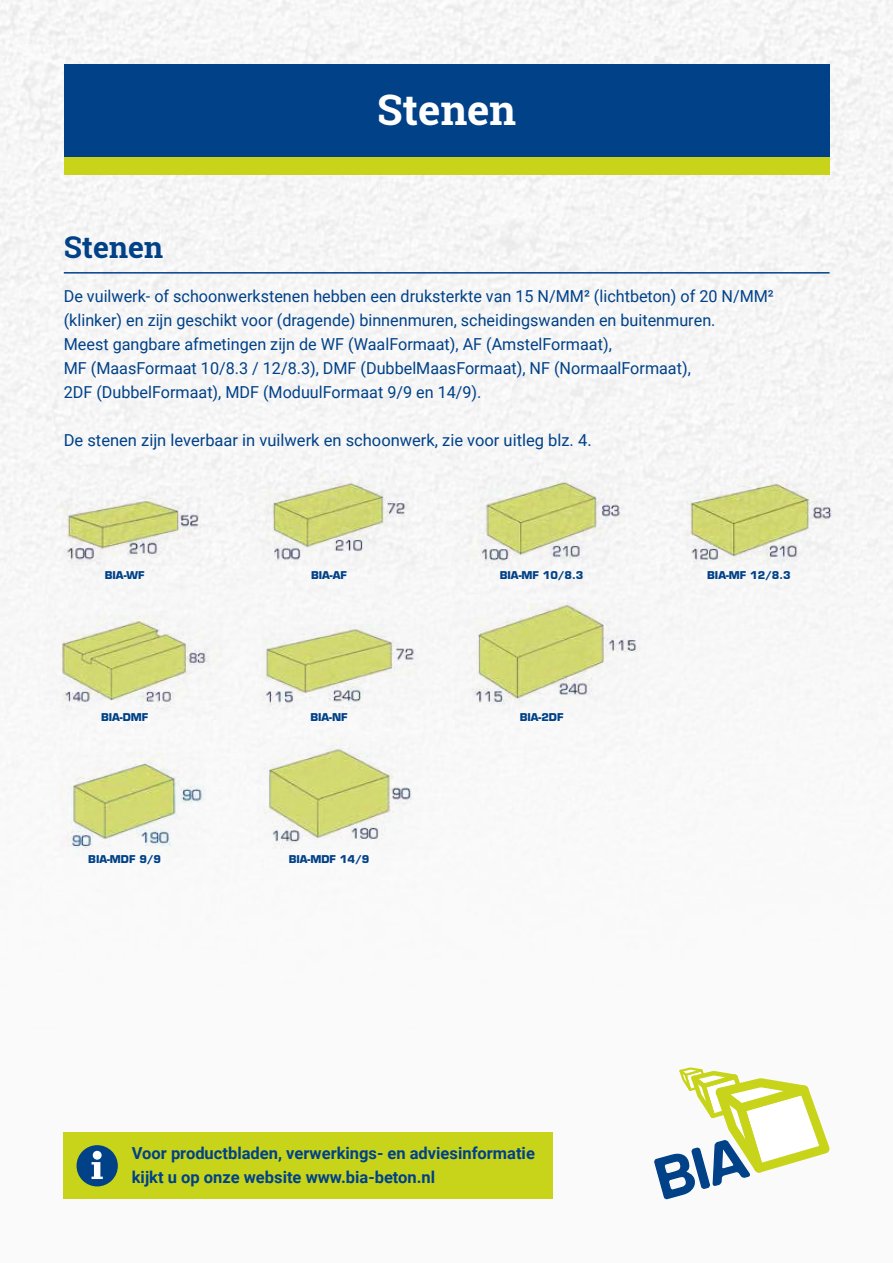
<style>
.page{position:relative;width:893px;height:1263px;background:#fff}
.page>*{position:absolute;margin:0;border:0;box-sizing:border-box;transform-origin:0 0}
.t1{font:700 42px "Roboto Slab";color:#fff}
.t2{font:700 30px "Roboto Slab";color:#004188}
.t3{font:16.5px/24px "Roboto";color:#004188}
.t4{font:700 16.5px/24px "Roboto";color:#004188}
.t5{font:700 10.5px "Eurostile LT Std";color:#004188}
</style>
<div class="page">
<img style="left:0;top:0;width:893px;height:1199px">
<svg style="left:654px;top:1067px;width:175px;height:133px"></svg>
<hr style="left:64px;top:272px;width:765px;height:2px;background:#004188">
<div style="left:64px;top:1132px;width:489px;height:67px;background:#c7d419"></div>
<svg style="left:77px;top:1145px;width:41px;height:41px"></svg>
<div style="left:64px;top:64px;width:765px;height:93px;background:#004188"></div>
<div style="left:64px;top:157px;width:765px;height:17px;background:#c7d419"></div>
<img style="left:456px;top:474px;width:168px;height:94px">
<img style="left:686px;top:477px;width:152px;height:95px">
<img style="left:250px;top:476px;width:161px;height:89px">
<img style="left:60px;top:753px;width:146px;height:105px">
<img style="left:257px;top:738px;width:161px;height:111px">
<img style="left:47px;top:616px;width:176px;height:101px">
<img style="left:456px;top:602px;width:184px;height:112px">
<img style="left:261px;top:625px;width:168px;height:85px">
<img style="left:60px;top:488px;width:141px;height:78px">
<h1 class="t1" style="left:377px;top:81px;width:141px">Stenen</h1>
<h2 class="t2" style="left:64px;top:226px;width:101px">Stenen</h2>
<p class="t3" style="left:64px;top:284px;width:712px">De vuilwerk- of schoonwerkstenen hebben een druksterkte van 15 N/MM² (lichtbeton) of 20 N/MM² (klinker) en zijn geschikt voor (dragende) binnenmuren, scheidingswanden en buitenmuren.<br>Meest gangbare afmetingen zijn de WF (WaalFormaat), AF (AmstelFormaat),<br>MF (MaasFormaat 10/8.3 / 12/8.3), DMF (DubbelMaasFormaat), NF (NormaalFormaat),<br>2DF (DubbelFormaat), MDF (ModuulFormaat 9/9 en 14/9).</p>
<p class="t3" style="left:64px;top:428px;width:529px">De stenen zijn leverbaar in vuilwerk en schoonwerk, zie voor uitleg blz. 4.</p>
<p class="t5" style="left:105px;top:569px;width:41px">BIA-WF</p>
<p class="t5" style="left:311px;top:569px;width:37px">BIA-AF</p>
<p class="t5" style="left:500px;top:569px;width:85px">BIA-MF 10/8.3</p>
<p class="t5" style="left:707px;top:569px;width:85px">BIA-MF 12/8.3</p>
<p class="t5" style="left:101px;top:711px;width:49px">BIA-DMF</p>
<p class="t5" style="left:310px;top:711px;width:39px">BIA-NF</p>
<p class="t5" style="left:520px;top:711px;width:45px">BIA-2DF</p>
<p class="t5" style="left:88px;top:852px;width:74px">BIA-MDF 9/9</p>
<p class="t5" style="left:289px;top:852px;width:82px">BIA-MDF 14/9</p>
<p class="t4" style="left:132px;top:1141px;width:405px">Voor productbladen, verwerkings- en adviesinformatie kijkt u op onze website www.bia-beton.nl</p>
</div>
